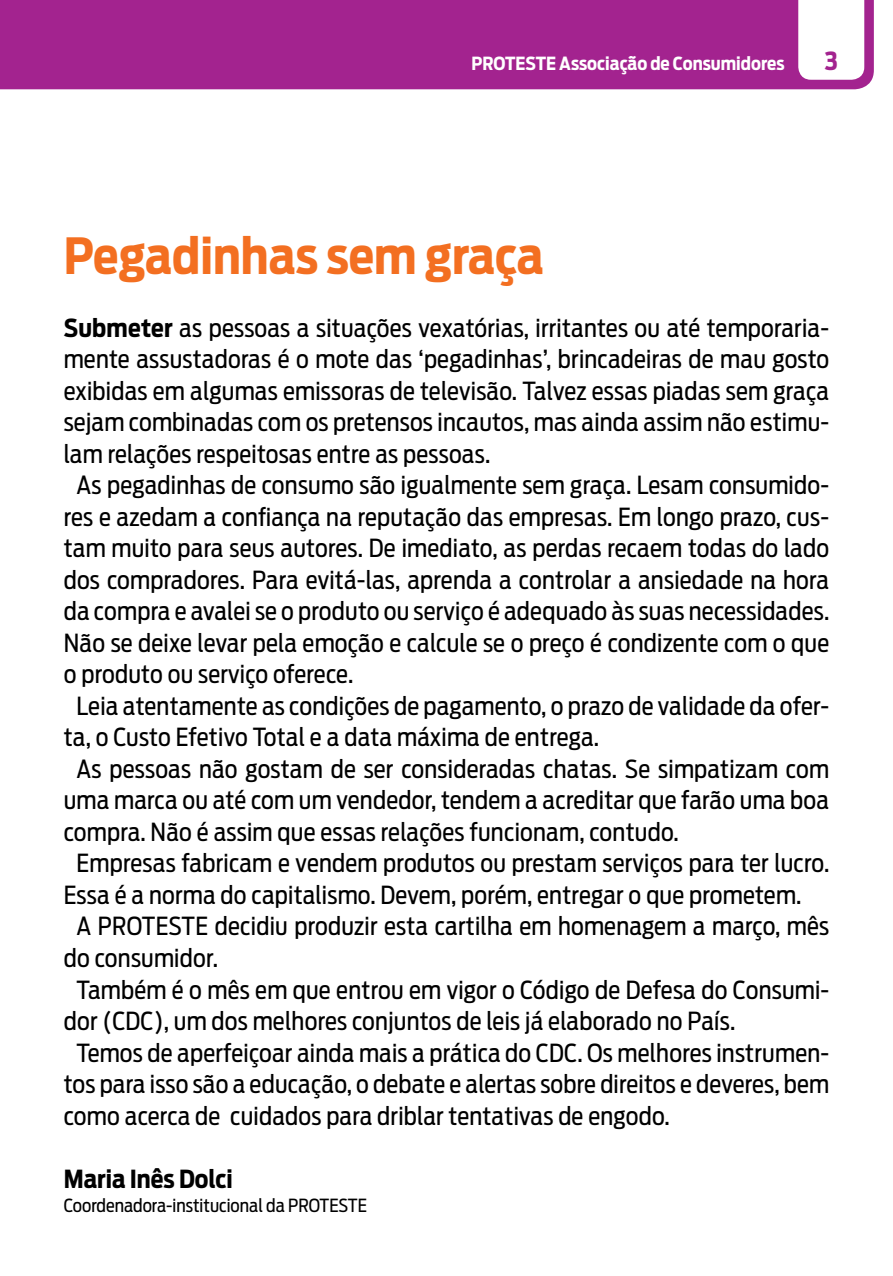
<style>
.page{position:relative;width:893px;height:1276px;background:#fff}
.page>*{position:absolute;margin:0;border:0;box-sizing:border-box;transform-origin:0 0}
.t1{font:700 49.5px "Antenna Cond";color:#f36f21}
.t2{font:24.75px "Antenna Cond";letter-spacing:.01em;color:#000}
.t3{font:700 24.75px "Antenna Cond";color:#000}
.t4{font:700 24.75px "Antenna Cond";color:#a3238f}
.t5{font:18px "Antenna Cond";color:#000}
.t6{font:700 18px "Antenna Cond";color:#fff}
.s1{font-weight:700}
</style>
<div class="page">
<div style="left:0;top:0;width:874px;height:89px;background:#a3238f"></div>
<svg style="left:798px;top:0;width:66px;height:80px"></svg>
<p class="t6" style="left:471px;top:52px;width:315px">PROTESTE Associação de Consumidores</p>
<p class="t4" style="left:824px;top:46px;width:15px">3</p>
<h1 class="t1" style="left:64px;top:226px;width:482px">Pegadinhas sem graça</h1>
<p class="t2" style="left:64px;top:313px;width:767px"><span class="s1">Submeter</span> as pessoas a situações vexatórias, irritantes ou até temporaria-</p>
<p class="t2" style="left:64px;top:344px;width:767px">mente assustadoras é o mote das ‘pegadinhas’, brincadeiras de mau gosto</p>
<p class="t2" style="left:64px;top:376px;width:767px">exibidas em algumas emissoras de televisão. Talvez essas piadas sem graça</p>
<p class="t2" style="left:64px;top:407px;width:767px">sejam combinadas com os pretensos incautos, mas ainda assim não estimu-</p>
<p class="t2" style="left:64px;top:439px;width:428px">lam relações respeitosas entre as pessoas.</p>
<p class="t2" style="left:77px;top:470px;width:754px">As pegadinhas de consumo são igualmente sem graça. Lesam consumido-</p>
<p class="t2" style="left:64px;top:502px;width:767px">res e azedam a confiança na reputação das empresas. Em longo prazo, cus-</p>
<p class="t2" style="left:64px;top:533px;width:767px">tam muito para seus autores. De imediato, as perdas recaem todas do lado</p>
<p class="t2" style="left:64px;top:565px;width:767px">dos compradores. Para evitá-las, aprenda a controlar a ansiedade na hora</p>
<p class="t2" style="left:64px;top:596px;width:767px">da compra e avalei se o produto ou serviço é adequado às suas necessidades.</p>
<p class="t2" style="left:64px;top:628px;width:767px">Não se deixe levar pela emoção e calcule se o preço é condizente com o que</p>
<p class="t2" style="left:64px;top:659px;width:291px">o produto ou serviço oferece.</p>
<p class="t2" style="left:77px;top:691px;width:754px">Leia atentamente as condições de pagamento, o prazo de validade da ofer-</p>
<p class="t2" style="left:64px;top:722px;width:537px">ta, o Custo Efetivo Total e a data máxima de entrega.</p>
<p class="t2" style="left:77px;top:754px;width:754px">As pessoas não gostam de ser consideradas chatas. Se simpatizam com</p>
<p class="t2" style="left:64px;top:785px;width:767px">uma marca ou até com um vendedor, tendem a acreditar que farão uma boa</p>
<p class="t2" style="left:64px;top:817px;width:617px">compra. Não é assim que essas relações funcionam, contudo.</p>
<p class="t2" style="left:77px;top:848px;width:754px">Empresas fabricam e vendem produtos ou prestam serviços para ter lucro.</p>
<p class="t2" style="left:64px;top:880px;width:739px">Essa é a norma do capitalismo. Devem, porém, entregar o que prometem.</p>
<p class="t2" style="left:77px;top:911px;width:754px">A PROTESTE decidiu produzir esta cartilha em homenagem a março, mês</p>
<p class="t2" style="left:64px;top:943px;width:156px">do consumidor.</p>
<p class="t2" style="left:77px;top:974px;width:754px">Também é o mês em que entrou em vigor o Código de Defesa do Consumi-</p>
<p class="t2" style="left:64px;top:1006px;width:673px">dor (CDC), um dos melhores conjuntos de leis já elaborado no País.</p>
<p class="t2" style="left:77px;top:1037px;width:754px">Temos de aperfeiçoar ainda mais a prática do CDC. Os melhores instrumen-</p>
<p class="t2" style="left:64px;top:1069px;width:767px">tos para isso são a educação, o debate e alertas sobre direitos e deveres, bem</p>
<p class="t2" style="left:64px;top:1100px;width:608px">como acerca de cuidados para driblar tentativas de engodo.</p>
<p class="t3" style="left:64px;top:1163px;width:171px">Maria Inês Dolci</p>
<p class="t5" style="left:64px;top:1195px;width:305px">Coordenadora-institucional da PROTESTE</p>
</div>
